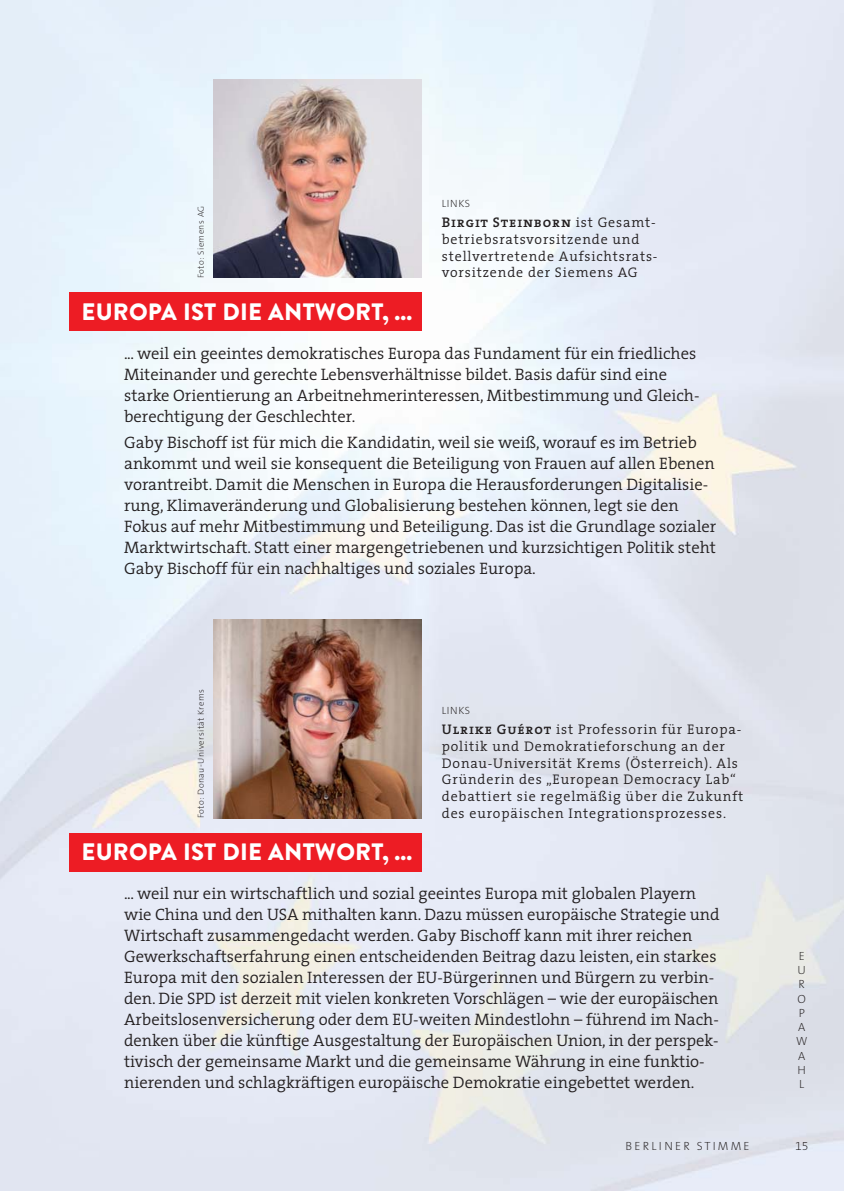
<style>
.page{position:relative;width:844px;height:1191px;background:#fff}
.page>*{position:absolute;margin:0;border:0;box-sizing:border-box;transform-origin:0 0}
.t1{font:900 23.62px "Brandon Grotesque";letter-spacing:.01em;color:#fff}
.t2{font:300 16.62px/21px "The Serif";color:#231f20}
.t3{font:300 14px/16.8px "The Serif";letter-spacing:.06em;color:#231f20}
.t4{font:14px "The Serif Semi Bold Caps";letter-spacing:.06em;color:#231f20}
.t5{font:200 12.25px "The Sans B2";color:#231f20}
.t6{font:200 11.9px/14.3px "The Sans B2";letter-spacing:.18em;color:#231f20}
.t7{font:200 10.5px "SPD The Sans";letter-spacing:.06em;color:#231f20}
.t8{font:200 8.75px "SPD The Sans";letter-spacing:.05em;color:#231f20}
.s1{font-family:"The Serif";font-weight:300}
.s2{font-family:"The Serif Semi Bold Caps";font-weight:400}
</style>
<div class="page">
<img style="left:0;top:0;width:843px;height:1191px">
<img style="left:213px;top:79px;width:209px;height:199px">
<div style="left:69px;top:293px;width:353px;height:38px;background:#ed1c24"></div>
<img style="left:213px;top:620px;width:209px;height:198px">
<div style="left:69px;top:833px;width:353px;height:38px;background:#ed1c24"></div>
<p class="t8" style="left:197px;top:278px;width:74px;rotate:-90deg">Foto: Siemens AG</p>
<h1 class="t1" style="left:82px;top:298px;width:332px">EUROPA IST DIE ANTWORT, ...</h1>
<p class="t7" style="left:441px;top:199px;width:30px">LINKS</p>
<p class="t4" style="left:441px;top:214px;width:215px">Birgit Steinborn <span class="s1">ist Gesamt-</span></p>
<p class="t3" style="left:441px;top:232px;width:217px">betriebsratsvorsitzende und stellvertretende Aufsichtsrats-</p>
<p class="t3" style="left:441px;top:266px;width:197px">vorsitzende der Siemens AG</p>
<p class="t2" style="left:124px;top:344px;width:576px">... weil ein geeintes demokratisches Europa das Fundament für ein friedliches Miteinander und gerechte Lebensverhältnisse bildet. Basis dafür sind eine starke Orientierung an Arbeitnehmerinteressen, Mitbestimmung und Gleich&shy;berechtigung der Geschlechter.</p>
<p class="t2" style="left:124px;top:433px;width:593px">Gaby Bischoff ist für mich die Kandidatin, weil sie weiß, worauf es im Betrieb ankommt und weil sie konsequent die Beteiligung von Frauen auf allen Ebenen vorantreibt. Damit die Menschen in Europa die Herausforderungen Digitalisie&shy;rung, Klimaveränderung und Globalisierung bestehen können, legt sie den Fokus auf mehr Mitbestimmung und Beteiligung. Das ist die Grundlage sozialer Marktwirtschaft. Statt einer margengetriebenen und kurzsichtigen Politik steht Gaby Bischoff für ein nachhaltiges und soziales Europa.</p>
<p class="t8" style="left:197px;top:818px;width:130px;rotate:-90deg">Foto: Donau-Universität Krems</p>
<h1 class="t1" style="left:82px;top:838px;width:332px">EUROPA IST DIE ANTWORT, ...</h1>
<p class="t7" style="left:441px;top:706px;width:30px">LINKS</p>
<p class="t3" style="left:441px;top:722px;width:303px"><span class="s2">Ulrike Guérot</span> ist Professorin für Europa&shy;politik und Demokratieforschung an der Donau-Universität Krems (Österreich). Als Gründerin des „European Democracy Lab“ debattiert sie regelmäßig über die Zukunft</p>
<p class="t3" style="left:441px;top:806px;width:285px">des europäischen Integrationsprozesses.</p>
<p class="t2" style="left:124px;top:884px;width:597px">... weil nur ein wirtschaftlich und sozial geeintes Europa mit globalen Playern wie China und den USA mithalten kann. Dazu müssen europäische Strategie und Wirtschaft zusammengedacht werden. Gaby Bischoff kann mit ihrer reichen Gewerkschaftserfahrung einen entscheidenden Beitrag dazu leisten, ein starkes Europa mit den sozialen Interessen der EU-Bürgerinnen und Bürgern zu verbin&shy;den. Die SPD ist derzeit mit vielen konkreten Vorschlägen – wie der europäischen Arbeitslosenversicherung oder dem EU-weiten Mindestlohn – führend im Nach&shy;denken über die künftige Ausgestaltung der Europäischen Union, in der perspek&shy;tivisch der gemeinsame Markt und die gemeinsame Währung in eine funktio&shy;nierenden und schlagkräftigen europäische Demokratie eingebettet werden.</p>
<p class="t6" style="left:795px;top:950px;width:13px">E<br>U<br>R<br>O<br>P<br>A<br>W<br>A<br>H<br>L</p>
<p class="t6" style="left:625px;top:1140px;width:125px">BERLINER STIMME</p>
<p class="t5" style="left:794px;top:1142px;width:15px">15</p>
</div>
